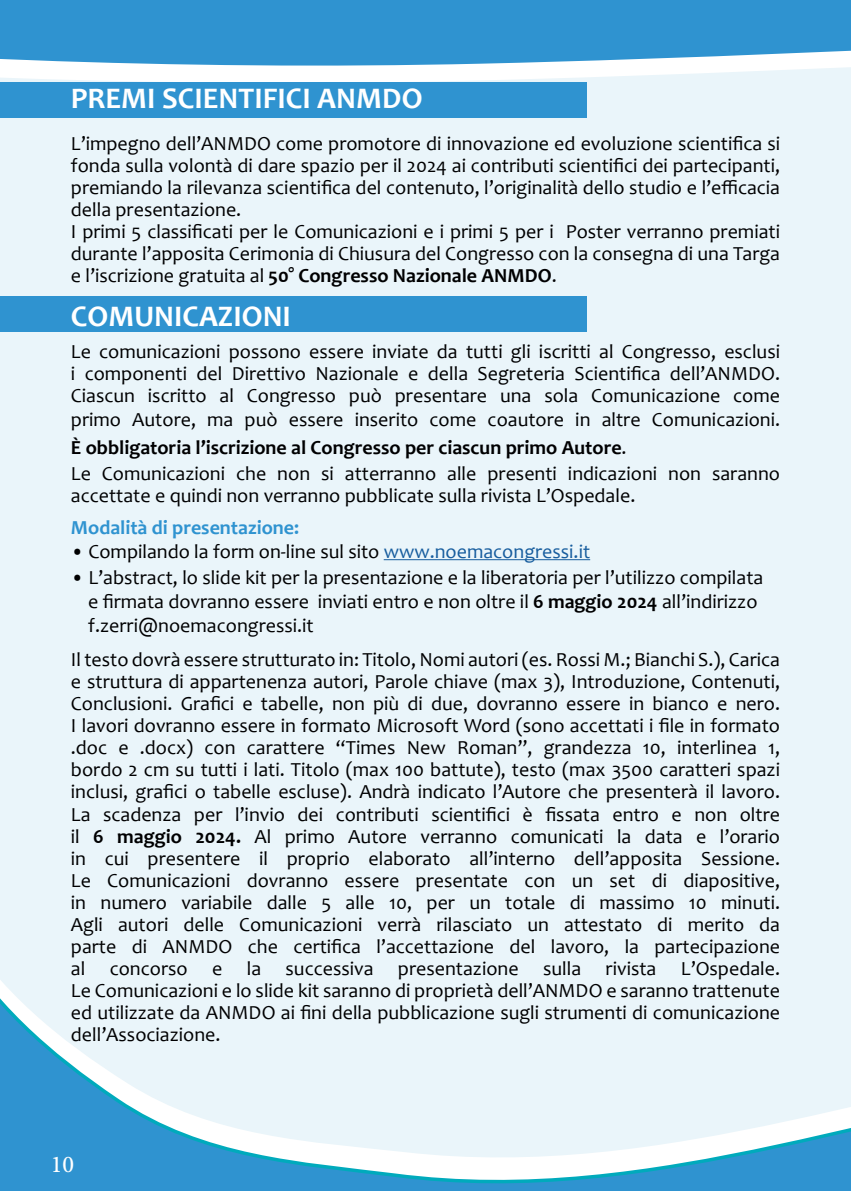
<style>
.page{position:relative;width:851px;height:1191px;background:#fff}
.page>*{position:absolute;margin:0;border:0;box-sizing:border-box;transform-origin:0 0}
.t1{font:700 30px "Candara";color:#fff}
.t2{font:500 24px "Minion Pro";color:#fff}
.t3{font:20px/22px "Candara";color:#000001}
.t4{font:700 20px "Candara";color:#2f93d0}
.s1{font-weight:700}
.s2{color:#175d9e}
</style>
<div class="page">
<div style="left:0;top:0;width:850px;height:1191px;background:#eaf5fa"></div>
<svg style="left:0;top:980px;width:850px;height:211px"></svg>
<div style="left:0;top:1135px;width:98px;height:56px;background:#2f93d0"></div>
<svg style="left:0;top:0;width:850px;height:118px;fill:#2f93d0"></svg>
<div style="left:0;top:296px;width:586px;height:36px;background:#2f93d0"></div>
<div style="left:0;top:82px;width:586px;height:36px;background:#2f93d0"></div>
<hr style="left:383px;top:559px;width:207px;height:1px;background:#175d9e">
<hr style="left:850px;top:64px;width:1px;height:35px;background:#2f93d0">
<h1 class="t1" style="left:71px;top:80px;width:353px">PREMI SCIENTIFICI ANMDO</h1>
<p class="t3" style="left:71px;top:133px;width:710px">L’impegno dell’ANMDO come promotore di innovazione ed evoluzione scientifica si fonda sulla volontà di dare spazio per il 2024 ai contributi scientifici dei partecipanti, premiando la rilevanza scientifica del contenuto, l’originalità dello studio e l’efficacia della presentazione.<br>I primi 5 classificati per le Comunicazioni e i primi 5 per i Poster verranno premiati durante l’apposita Cerimonia di Chiusura del Congresso con la consegna di una Targa e l’iscrizione gratuita al <span class="s1">50° Congresso Nazionale ANMDO</span>.</p>
<h1 class="t1" style="left:71px;top:298px;width:221px">COMUNICAZIONI</h1>
<p class="t3" style="left:71px;top:341px;width:710px;text-align:justify">Le comunicazioni possono essere inviate da tutti gli iscritti al Congresso, esclusi i componenti del Direttivo Nazionale e della Segreteria Scientifica dell’ANMDO.<br>Ciascun iscritto al Congresso può presentare una sola Comunicazione come</p>
<p class="t3" style="left:71px;top:406px;width:710px;line-height:28px">primo Autore, ma può essere inserito come coautore in altre Comunicazioni.<br><span class="s1">È obbligatoria l’iscrizione al Congresso per ciascun primo Autore</span>.</p>
<p class="t3" style="left:71px;top:463px;width:710px">Le Comunicazioni che non si atterranno alle presenti indicazioni non saranno accettate e quindi non verranno pubblicate sulla rivista L’Ospedale.</p>
<p class="t4" style="left:71px;top:515px;width:230px">Modalità di presentazione:</p>
<p class="t3" style="left:71px;top:541px;width:520px">• Compilando la form on-line sul sito <span class="s2">www.noemacongressi.it</span></p>
<p class="t3" style="left:88px;top:566px;width:676px;line-height:24px;text-indent:-17px">• L’abstract, lo slide kit per la presentazione e la liberatoria per l’utilizzo compilata e firmata dovranno essere inviati entro e non oltre il <span class="s1">6 maggio 2024</span> all’indirizzo f.zerri@noemacongressi.it</p>
<p class="t3" style="left:71px;top:649px;width:710px;text-align:justify">Il testo dovrà essere strutturato in: Titolo, Nomi autori (es. Rossi M.; Bianchi S.), Carica e struttura di appartenenza autori, Parole chiave (max 3), Introduzione, Contenuti, Conclusioni. Grafici e tabelle, non più di due, dovranno essere in bianco e nero.<br>I lavori dovranno essere in formato Microsoft Word (sono accettati i file in formato .doc e .docx) con carattere “Times New Roman”, grandezza 10, interlinea 1, bordo 2 cm su tutti i lati. Titolo (max 100 battute), testo (max 3500 caratteri spazi inclusi, grafici o tabelle escluse). Andrà indicato l’Autore che presenterà il lavoro.<br>La scadenza per l’invio dei contributi scientifici è fissata entro e non oltre il <span class="s1">6 maggio 2024.</span> Al primo Autore verranno comunicati la data e l’orario in cui presentere il proprio elaborato all’interno dell’apposita Sessione.<br>Le Comunicazioni dovranno essere presentate con un set di diapositive, in numero variabile dalle 5 alle 10, per un totale di massimo 10 minuti.<br>Agli autori delle Comunicazioni verrà rilasciato un attestato di merito da parte di ANMDO che certifica l’accettazione del lavoro, la partecipazione al concorso e la successiva presentazione sulla rivista L’Ospedale.<br>Le Comunicazioni e lo slide kit saranno di proprietà dell’ANMDO e saranno trattenute ed utilizzate da ANMDO ai fini della pubblicazione sugli strumenti di comunicazione dell’Associazione.</p>
<p class="t2" style="left:51px;top:1148px;width:25px">10</p>
</div>
